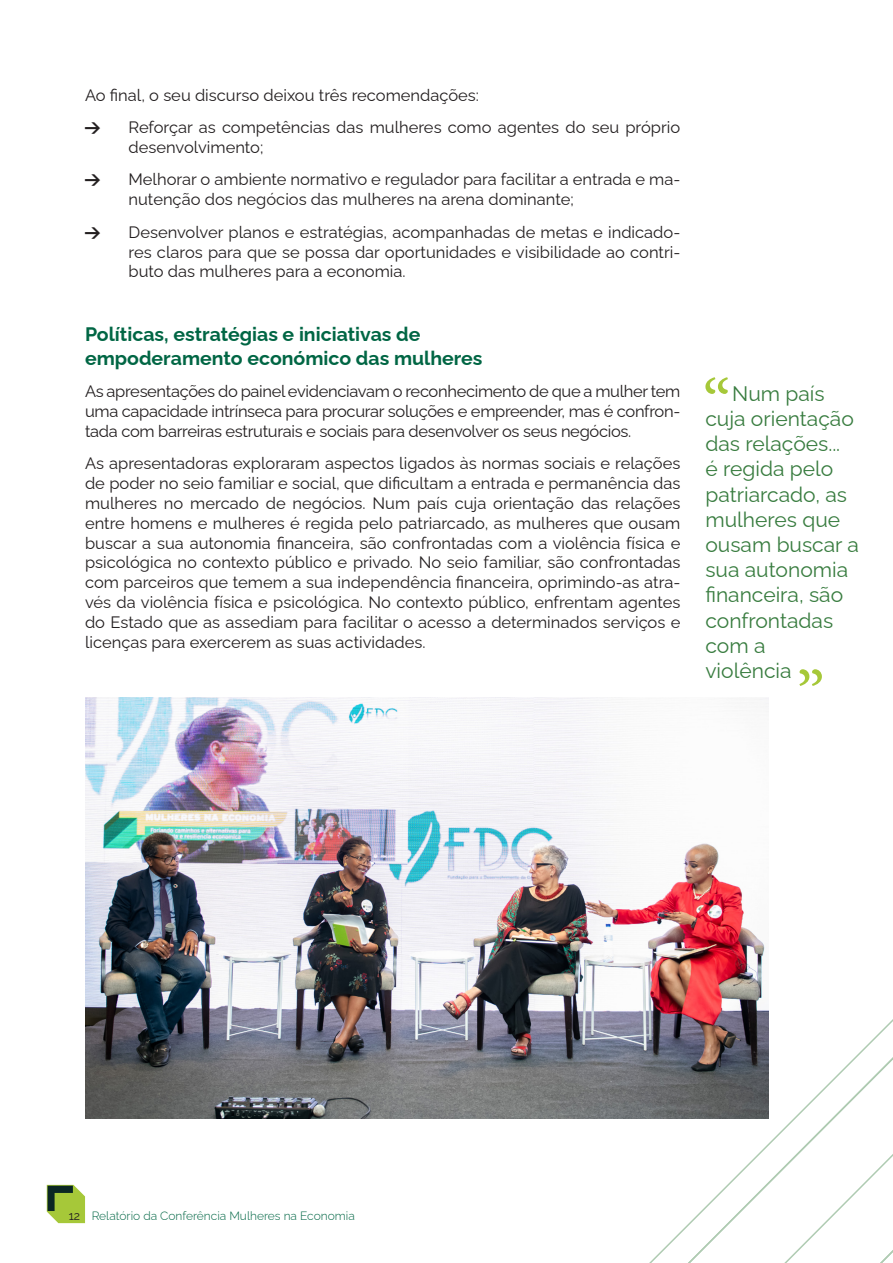
<style>
.page{position:relative;width:893px;height:1263px;background:#fff}
.page>*{position:absolute;margin:0;border:0;box-sizing:border-box;transform-origin:0 0}
.TEXTO{font:21px/25.2px "Raleway";color:#387c3f}
.SUB-SUBTITULO{font:700 19.5px/23.4px "Raleway";color:#016644}
.TEXTO-2{font:16.5px/19.8px "Raleway";color:#231f20;text-align:justify}
.t1{font:16.5px "Pointers";color:#231f20}
.t2{font:300 12px "Raleway";color:#016644}
.s1{font-weight:400;color:#231f20}
</style>
<div class="page">
<svg style="left:47px;top:1185px;width:38px;height:38px"></svg>
<svg style="left:705px;top:377px;width:23px;height:17px"></svg>
<svg style="left:799px;top:669px;width:23px;height:17px"></svg>
<svg style="left:573px;top:1010px;width:320px;height:253px"></svg>
<img style="left:85px;top:697px;width:683px;height:421px">
<svg style="left:668px;top:1104px;width:225px;height:159px"></svg>
<p class="TEXTO-2" style="left:85px;top:83px;width:395px">Ao final, o seu discurso deixou três recomendações:</p>
<p class="t1" style="left:85px;top:120px;width:19px">1</p>
<p class="TEXTO-2" style="left:129px;top:116px;width:553px">Reforçar as competências das mulheres como agentes do seu próprio desenvolvimento;</p>
<p class="t1" style="left:85px;top:173px;width:19px">1</p>
<p class="TEXTO-2" style="left:129px;top:168px;width:553px">Melhorar o ambiente normativo e regulador para facilitar a entrada e ma&shy;nutenção dos negócios das mulheres na arena dominante;</p>
<p class="t1" style="left:85px;top:225px;width:19px">1</p>
<p class="TEXTO-2" style="left:129px;top:220px;width:553px">Desenvolver planos e estratégias, acompanhadas de metas e indicado&shy;res claros para que se possa dar oportunidades e visibilidade ao contri&shy;buto das mulheres para a economia.</p>
<p class="SUB-SUBTITULO" style="left:85px;top:320px;width:399px">Políticas, estratégias e iniciativas de empoderamento económico das mulheres</p>
<p class="TEXTO-2" style="left:85px;top:380px;width:597px">As apresentações do painel evidenciavam o reconhecimento de que a mulher tem uma capacidade intrínseca para procurar soluções e empreender, mas é confron&shy;tada com barreiras estruturais e sociais para desenvolver os seus negócios.</p>
<p class="TEXTO-2" style="left:85px;top:452px;width:597px">As apresentadoras exploraram aspectos ligados às normas sociais e relações de poder no seio familiar e social, que dificultam a entrada e permanência das mulheres no mercado de negócios. Num país cuja orientação das relações entre homens e mulheres é regida pelo patriarcado, as mulheres que ousam buscar a sua autonomia financeira, são confrontadas com a violência física e psicológica no contexto público e privado. No seio familiar, são confrontadas com parceiros que temem a sua independência financeira, oprimindo-as atra&shy;vés da violência física e psicológica. No contexto público, enfrentam agentes do Estado que as assediam para facilitar o acesso a determinados serviços e licenças para exercerem as suas actividades.</p>
<p class="TEXTO" style="left:705px;top:378px;width:155px;text-indent:27px">Num país cuja orientação das relações...<br>é regida pelo patriarcado, as mulheres que ousam buscar a sua autonomia financeira, são confrontadas com a</p>
<p class="TEXTO" style="left:705px;top:656px;width:88px">violência</p>
<p class="t2" style="left:69px;top:1206px;width:287px"><span class="s1">12</span> Relatório da Conferência Mulheres na Economia</p>
</div>
